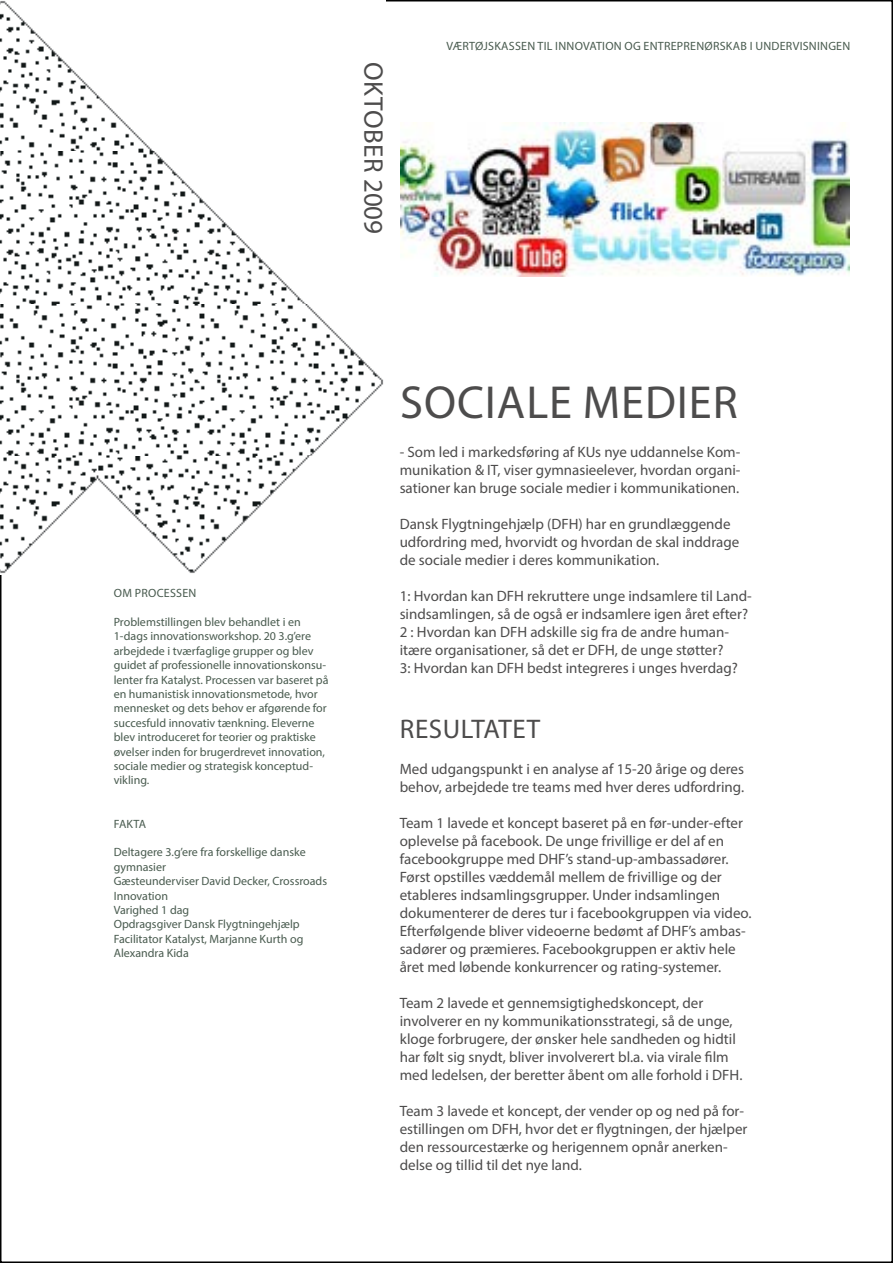
<style>
.page{position:relative;width:893px;height:1263px;background:#fff}
.page>*{position:absolute;margin:0;border:0;box-sizing:border-box;transform-origin:0 0}
.t1{font:46.5px "Myriad Pro";letter-spacing:.02em;color:#4d4c4c}
.t2{font:27px "Myriad Pro";letter-spacing:.02em;color:#4d4c4c}
.t3{font:15px/18px "Myriad Pro";color:#4d4c4c}
.t4{font:12px/14.4px "Myriad Pro";color:#495b4f}
.t5{font:12px "Myriad Pro";letter-spacing:.02em;color:#495b4f}
</style>
<div class="page">
<img style="left:0;top:1px;width:384px;height:572px">
<img style="left:400px;top:122px;width:450px;height:155px">
<h2 class="t2" style="left:390px;top:62px;width:174px;rotate:90deg">oktober 2009</h2>
<p class="t5" style="left:446px;top:38px;width:405px">værtøjskassen til innovation og entreprenørskab i undervisningen</p>
<p class="t5" style="left:114px;top:586px;width:84px">om processen</p>
<p class="t4" style="left:114px;top:614px;width:216px">Problemstillingen blev behandlet i en 1-dags innovationsworkshop. 20 3.g’ere arbejdede i tværfaglige grupper og blev guidet af professionelle innovationskonsu&shy;lenter fra Katalyst. Processen var baseret på en humanistisk innovationsmetode, hvor mennesket og dets behov er afgørende for succesfuld innovativ tænkning. Eleverne blev introduceret for teorier og praktiske øvelser inden for brugerdrevet innovation, sociale medier og strategisk konceptud&shy;vikling.</p>
<p class="t4" style="left:114px;top:816px;width:34px">fakta</p>
<p class="t4" style="left:114px;top:845px;width:215px">Deltagere 3.g’ere fra forskellige danske gymnasier<br>Gæsteunderviser David Decker, Crossroads<br>I nnovation<br>Varighed 1 dag<br>Opdragsgiver Dansk Flygtningehjælp<br>Facilitator Katalyst, Marjanne Kurth og<br>Alexandra Kida</p>
<h1 class="t1" style="left:400px;top:373px;width:339px">Sociale medier</h1>
<p class="t3" style="left:400px;top:443px;width:342px;text-align:justify">- Som led i markedsføring af KUs nye uddannelse Kom&shy;munikation &amp; IT, viser gymnasieelever, hvordan organi&shy;sationer kan bruge sociale medier i kommunikationen.</p>
<p class="t3" style="left:400px;top:515px;width:341px">Dansk Flygtningehjælp (DFH) har en grundlæggende udfordring med, hvorvidt og hvordan de skal inddrage de sociale medier i deres kommunikation.</p>
<p class="t3" style="left:400px;top:587px;width:354px">1: Hvordan kan DFH rekruttere unge indsamlere til Land&shy;sindsamlingen, så de også er indsamlere igen året efter?<br>2 : Hvordan kan DFH adskille sig fra de andre human&shy;itære organisationer, så det er DFH, de unge støtter?<br>3: Hvordan kan DFH bedst integreres i unges hverdag?</p>
<h2 class="t2" style="left:400px;top:712px;width:137px">Resu ltatet</h2>
<p class="t3" style="left:400px;top:760px;width:346px">Med udgangspunkt i en analyse af 15-20 årige og deres behov, arbejdede tre teams med hver deres udfordring.</p>
<p class="t3" style="left:400px;top:814px;width:353px">Team 1 lavede et koncept baseret på en før-under-efter oplevelse på facebook. De unge frivillige er del af en facebookgruppe med DHF’s stand-up-ambassadører.<br>Først opstilles væddemål mellem de frivillige og der etableres indsamlingsgrupper. Under indsamlingen dokumenterer de deres tur i facebookgruppen via video.<br>Efterfølgende bliver videoerne bedømt af DHF’s ambas&shy;sadører og præmieres. Facebookgruppen er aktiv hele året med løbende konkurrencer og rating-systemer.</p>
<p class="t3" style="left:400px;top:994px;width:344px">Team 2 lavede et gennemsigtighedskoncept, der involverer en ny kommunikationsstrategi, så de unge, kloge forbrugere, der ønsker hele sandheden og hidtil har følt sig snydt, bliver involverert bl.a. via virale film med ledelsen, der beretter åbent om alle forhold i DFH.</p>
<p class="t3" style="left:400px;top:1102px;width:349px">Team 3 lavede et koncept, der vender op og ned på for&shy;estillingen om DFH, hvor det er flygtningen, der hjælper den ressourcestærke og herigennem opnår anerken&shy;delse og tillid til det nye land.</p>
</div>
